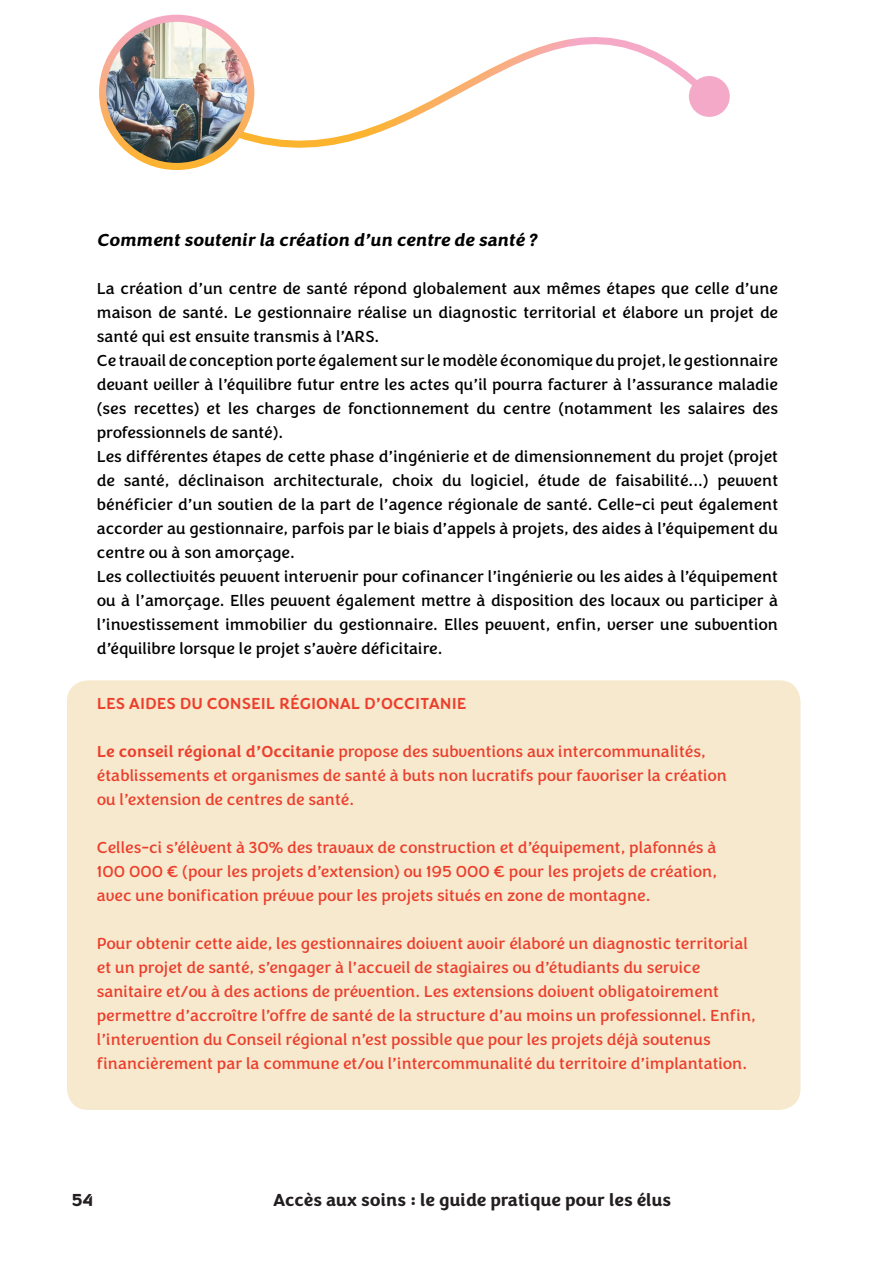
<style>
.page{position:relative;width:893px;height:1263px;background:#fff}
.page>*{position:absolute;margin:0;border:0;box-sizing:border-box;transform-origin:0 0}
.t1{font:700 18px "Congenial";color:#000002}
.t2{font:700 18px "Congenial";color:#231f20}
.t3{font:16.5px/24px "Congenial";color:#000002}
.t4{font:16.5px/24px "Congenial";color:#ec3e2c}
.t5{font:500 16.5px "Congenial";color:#ec3e2c}
.s1{font-weight:500}
</style>
<div class="page">
<div style="left:67px;top:680px;width:733px;height:430px;background:#f6e9cd;border-radius:21px"></div>
<svg style="left:207px;top:21px;width:511px;height:143px"></svg>
<div style="left:689px;top:76px;width:41px;height:41px;background:#f5a9c8;border-radius:50%"></div>
<img style="left:103px;top:18px;width:148px;height:148px;border-radius:73px">
<div style="left:99px;top:15px;width:155px;height:155px;border:7px solid #fff;border-radius:50%"></div>
<p class="t1" style="left:97px;top:228px;width:445px">Comment soutenir la création d’un centre de santé ?</p>
<p class="t3" style="left:97px;top:277px;width:683px">La création d’un centre de santé répond globalement aux mêmes étapes que celle d’une maison de santé. Le gestionnaire réalise un diagnostic territorial et élabore un projet de santé qui est ensuite transmis à l’ARS.<br>Ce travail de conception porte également sur le modèle économique du projet, le gestionnaire devant veiller à l’équilibre futur entre les actes qu’il pourra facturer à l’assurance maladie (ses recettes) et les charges de fonctionnement du centre (notamment les salaires des professionnels de santé).<br>Les différentes étapes de cette phase d’ingénierie et de dimensionnement du projet (projet de santé, déclinaison architecturale, choix du logiciel, étude de faisabilité...) peuvent bénéficier d’un soutien de la part de l’agence régionale de santé. Celle-ci peut également accorder au gestionnaire, parfois par le biais d’appels à projets, des aides à l’équipement du centre ou à son amorçage.<br>Les collectivités peuvent intervenir pour cofinancer l’ingénierie ou les aides à l’équipement ou à l’amorçage. Elles peuvent également mettre à disposition des locaux ou participer à l’investissement immobilier du gestionnaire. Elles peuvent, enfin, verser une subvention d’équilibre lorsque le projet s’avère déficitaire.</p>
<p class="t5" style="left:97px;top:693px;width:371px">LES AIDES DU CONSEIL RÉGIONAL D’OCCITANIE</p>
<p class="t4" style="left:97px;top:739px;width:632px"><span class="s1">Le conseil régional d’Occitanie</span> propose des subventions aux intercommunalités, établissements et organismes de santé à buts non lucratifs pour favoriser la création ou l’extension de centres de santé.</p>
<p class="t4" style="left:97px;top:835px;width:622px;text-align:justify">Celles-ci s’élèvent à 30% des travaux de construction et d’équipement, plafonnés à 100 000 € (pour les projets d’extension) ou 195 000 € pour les projets de création, avec une bonification prévue pour les projets situés en zone de montagne.</p>
<p class="t4" style="left:97px;top:931px;width:660px">Pour obtenir cette aide, les gestionnaires doivent avoir élaboré un diagnostic territorial et un projet de santé, s’engager à l’accueil de stagiaires ou d’étudiants du service sanitaire et/ou à des actions de prévention. Les extensions doivent obligatoirement permettre d’accroître l’offre de santé de la structure d’au moins un professionnel. Enfin, l’intervention du Conseil régional n’est possible que pour les projets déjà soutenus financièrement par la commune et/ou l’intercommunalité du territoire d’implantation.</p>
<p class="t2" style="left:72px;top:1189px;width:23px">54</p>
<p class="t2" style="left:273px;top:1189px;width:399px">Accès aux soins : le guide pratique pour les élus</p>
</div>
